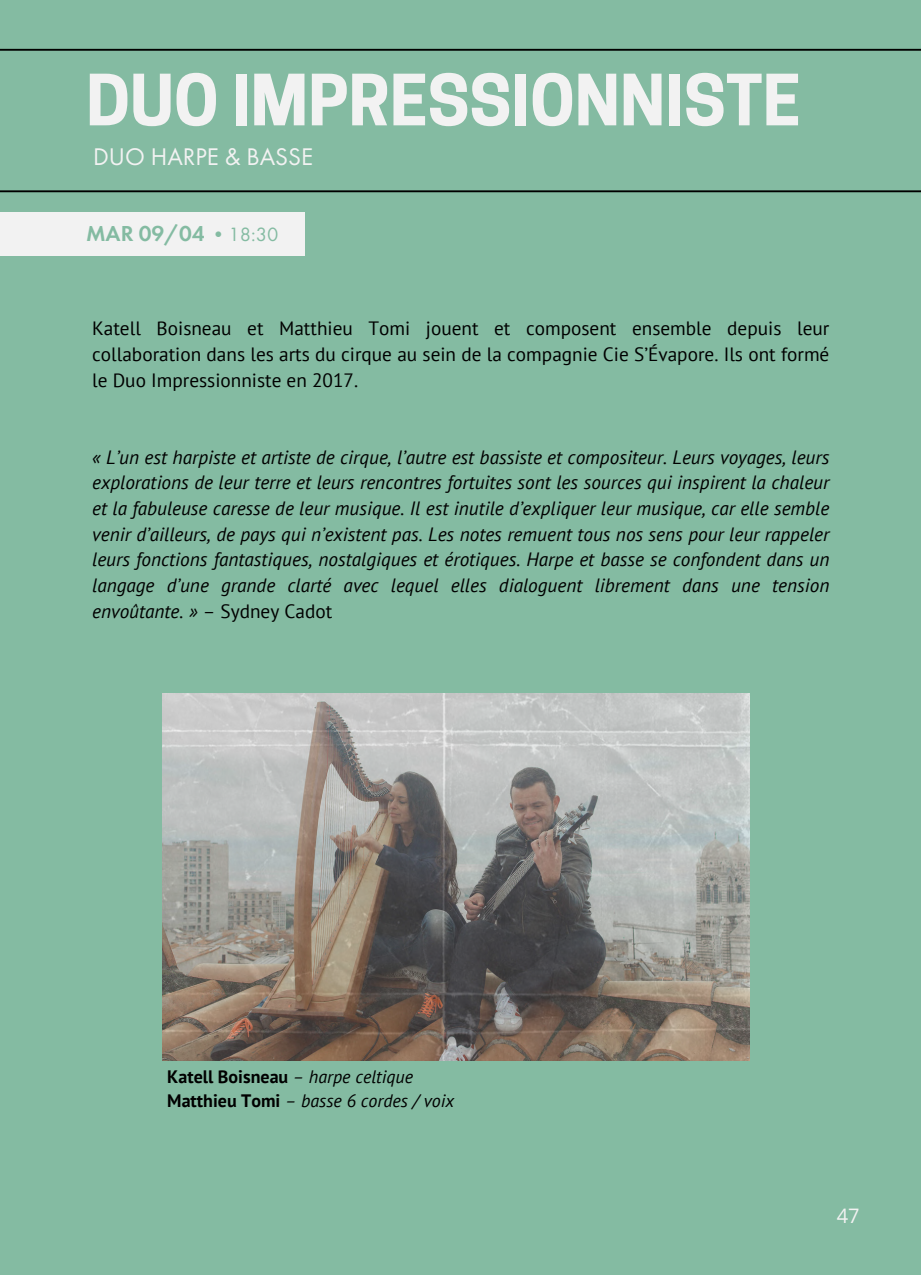
<style>
.page{position:relative;width:921px;height:1275px;background:#84bba2}
.page>*{position:absolute;margin:0;border:0;box-sizing:border-box;transform-origin:0 0}
.t1{font:700 66.25px "Cooper Hewitt";color:#f2f2f2}
.t2{font:25px "Futura PT";color:#f2f2f2}
.t3{font:600 22.5px "Futura PT";color:#84bba2}
.t4{font:20px "Open Sans";color:#f2f2f2}
.t5{font:italic 19.25px/25.8px "PT Sans";color:#000;text-align:justify}
.t6{font:19.25px/25.8px "PT Sans";color:#000;text-align:justify}
.t7{font:italic 18px/24px "PT Sans";color:#000}
.s1{font-weight:400;font-size:20px}
.s2{font-style:normal}
.s3{font-weight:700;font-style:normal}
</style>
<div class="page">
<hr style="left:0;top:49px;width:921px;height:2px;background:#000">
<hr style="left:0;top:190px;width:921px;height:2px;background:#000">
<div style="left:0;top:212px;width:305px;height:44px;background:#f2f2f2"></div>
<img style="left:162px;top:694px;width:587px;height:366px">
<h1 class="t1" style="left:86px;top:76px;width:716px">DUO IMPRESSIONNISTE</h1>
<p class="t2" style="left:93px;top:140px;width:221px">DUO HARPE &amp; BASSE</p>
<p class="t3" style="left:86px;top:219px;width:194px">MAR 09/04 <span class="s1">•18:30</span></p>
<p class="t6" style="left:92px;top:315px;width:738px">Katell Boisneau et Matthieu Tomi jouent et composent ensemble depuis leur collaboration dans les arts du cirque au sein de la compagnie Cie S’Évapore. Ils ont formé le Duo Impressionniste en 2017.</p>
<p class="t5" style="left:92px;top:444px;width:738px">« L’un est harpiste et artiste de cirque, l’autre est bassiste et compositeur. Leurs voyages, leurs explorations de leur terre et leurs rencontres fortuites sont les sources qui inspirent la chaleur et la fabuleuse caresse de leur musique. Il est inutile d’expliquer leur musique, car elle semble venir d’ailleurs, de pays qui n’existent pas. Les notes remuent tous nos sens pour leur rappeler leurs fonctions fantastiques, nostalgiques et érotiques. Harpe et basse se confondent dans un langage d’une grande clarté avec lequel elles dialoguent librement dans une tension envoûtante. » <span class="s2">– Sydney Cadot</span></p>
<p class="t7" style="left:167px;top:1064px;width:288px"><span class="s3">Katell Boisneau</span> – harpe celtique<br><span class="s3">Matthieu Tomi</span> – basse 6 cordes / voix</p>
<p class="t4" style="left:837px;top:1202px;width:24px">47</p>
</div>
